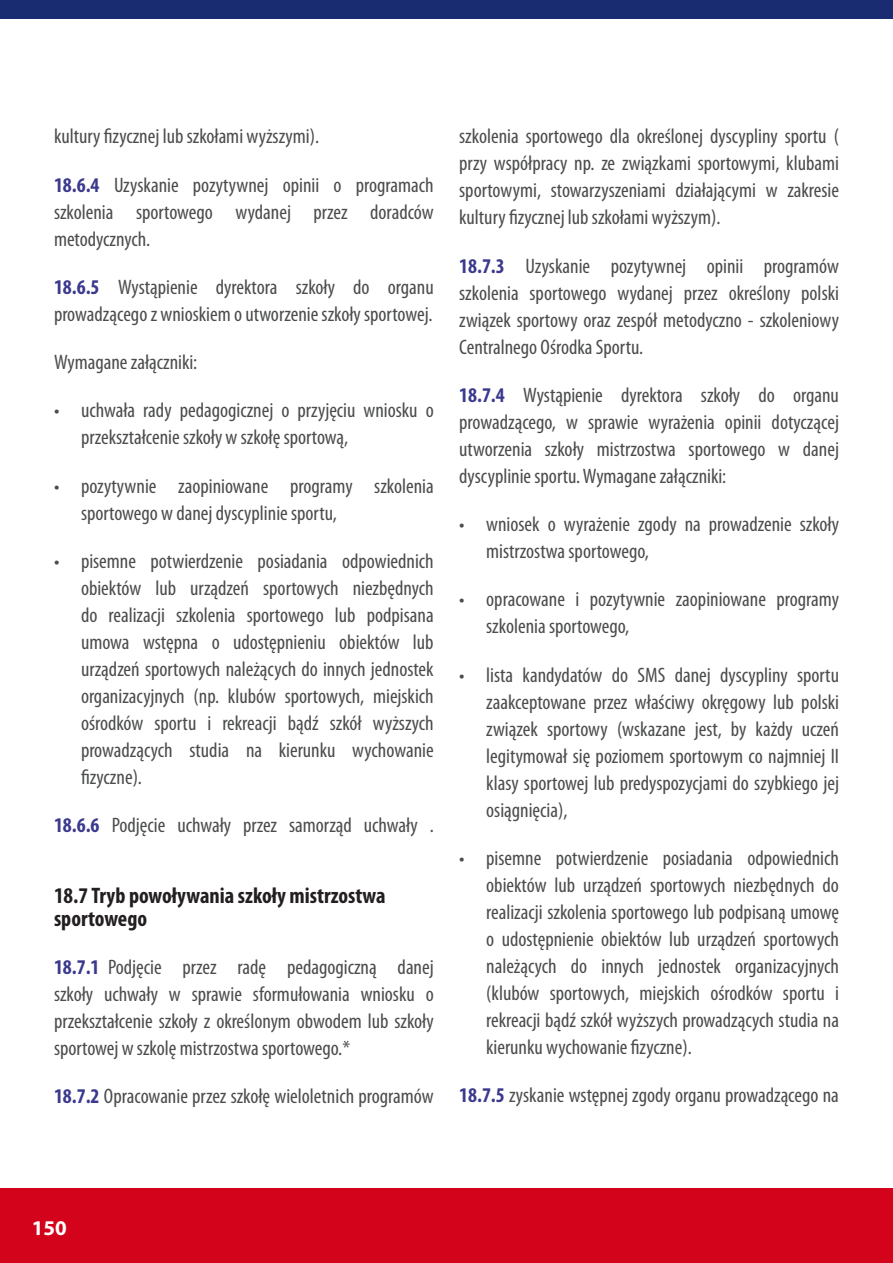
<style>
.page{position:relative;width:893px;height:1263px;background:#fff}
.page>*{position:absolute;margin:0;border:0;box-sizing:border-box;transform-origin:0 0}
.naglowki_w_tekscie{font:700 condensed 22.5px/22.5px "Myriad Pro";color:#231f20}
.treść{font:condensed 21px/27px "Myriad Pro";color:#4b4c4d;text-align:justify}
.t1{font:700 21px "Myriad Pro";color:#fff}
.s1{font-weight:700;color:#3b398d}
</style>
<div class="page">
<div style="left:0;top:1188px;width:893px;height:75px;background:#d3031c"></div>
<div style="left:0;top:0;width:893px;height:18px;background:#192b71"></div>
<hr style="left:892px;top:1188px;width:1px;height:75px;background:#4b4c4d">
<p class="treść" style="left:54px;top:123px;width:267px">kultury fizycznej lub szkołami wyższymi).</p>
<p class="treść" style="left:54px;top:171px;width:381px"><span class="s1">18.6.4</span> Uzyskanie pozytywnej opinii o programach szkolenia sportowego wydanej przez doradców metodycznych.</p>
<p class="treść" style="left:54px;top:273px;width:381px"><span class="s1">18.6.5</span> Wystąpienie dyrektora szkoły do organu prowadzącego z wnioskiem o utworzenie szkoły sportowej.</p>
<p class="treść" style="left:54px;top:348px;width:145px">Wymagane załączniki:</p>
<p class="treść" style="left:81px;top:397px;width:354px">uchwała rady pedagogicznej o przyjęciu wniosku o przekształcenie szkoły w szkołę sportową,</p>
<p class="treść" style="left:81px;top:472px;width:354px">pozytywnie zaopiniowane programy szkolenia sportowego w danej dyscyplinie sportu,</p>
<p class="treść" style="left:81px;top:547px;width:354px">pisemne potwierdzenie posiadania odpowiednich obiektów lub urządzeń sportowych niezbędnych do realizacji szkolenia sportowego lub podpisana umowa wstępna o udostępnieniu obiektów lub urządzeń sportowych należących do innych jednostek organizacyjnych (np. klubów sportowych, miejskich ośrodków sportu i rekreacji bądź szkół wyższych prowadzących studia na kierunku wychowanie fizyczne).</p>
<p class="treść" style="left:54px;top:811px;width:381px"><span class="s1">18.6.6</span> Podjęcie uchwały przez samorząd uchwały .</p>
<p class="treść" style="left:54px;top:397px;width:7px">•</p>
<p class="treść" style="left:54px;top:472px;width:7px">•</p>
<p class="treść" style="left:54px;top:547px;width:7px">•</p>
<p class="naglowki_w_tekscie" style="left:54px;top:884px;width:333px">18.7 Tryb powoływania szkoły mistrzostwa sportowego</p>
<p class="treść" style="left:54px;top:953px;width:381px"><span class="s1">18.7.1</span> Podjęcie przez radę pedagogiczną danej szkoły uchwały w sprawie sformułowania wniosku o przekształcenie szkoły z określonym obwodem lub szkoły sportowej w szkolę mistrzostwa sportowego.*</p>
<p class="treść" style="left:54px;top:1082px;width:381px"><span class="s1">18.7.2</span> Opracowanie przez szkołę wieloletnich programów</p>
<p class="treść" style="left:459px;top:123px;width:381px">szkolenia sportowego dla określonej dyscypliny sportu ( przy współpracy np. ze związkami sportowymi, klubami sportowymi, stowarzyszeniami działającymi w zakresie kultury fizycznej lub szkołami wyższym).</p>
<p class="treść" style="left:459px;top:252px;width:381px"><span class="s1">18.7.3</span> Uzyskanie pozytywnej opinii programów szkolenia sportowego wydanej przez określony polski związek sportowy oraz zespół metodyczno - szkoleniowy Centralnego Ośrodka Sportu.</p>
<p class="treść" style="left:459px;top:381px;width:381px"><span class="s1">18.7.4</span> Wystąpienie dyrektora szkoły do organu prowadzącego, w sprawie wyrażenia opinii dotyczącej utworzenia szkoły mistrzostwa sportowego w danej dyscyplinie sportu. Wymagane załączniki:</p>
<p class="treść" style="left:486px;top:510px;width:354px">wniosek o wyrażenie zgody na prowadzenie szkoły mistrzostwa sportowego,</p>
<p class="treść" style="left:486px;top:586px;width:354px">opracowane i pozytywnie zaopiniowane programy szkolenia sportowego,</p>
<p class="treść" style="left:486px;top:661px;width:354px">lista kandydatów do SMS danej dyscypliny sportu zaakceptowane przez właściwy okręgowy lub polski związek sportowy (wskazane jest, by każdy uczeń legitymował się poziomem sportowym co najmniej II klasy sportowej lub predyspozycjami do szybkiego jej osiągnięcia),</p>
<p class="treść" style="left:486px;top:844px;width:354px">pisemne potwierdzenie posiadania odpowiednich obiektów lub urządzeń sportowych niezbędnych do realizacji szkolenia sportowego lub podpisaną umowę o udostępnienie obiektów lub urządzeń sportowych należących do innych jednostek organizacyjnych (klubów sportowych, miejskich ośrodków sportu i rekreacji bądź szkół wyższych prowadzących studia na kierunku wychowanie fizyczne).</p>
<p class="treść" style="left:459px;top:1081px;width:381px"><span class="s1">18.7.5</span> zyskanie wstępnej zgody organu prowadzącego na</p>
<p class="treść" style="left:459px;top:510px;width:7px">•</p>
<p class="treść" style="left:459px;top:586px;width:7px">•</p>
<p class="treść" style="left:459px;top:661px;width:7px">•</p>
<p class="treść" style="left:459px;top:844px;width:7px">•</p>
<p class="t1" style="left:32px;top:1214px;width:36px">150</p>
</div>
